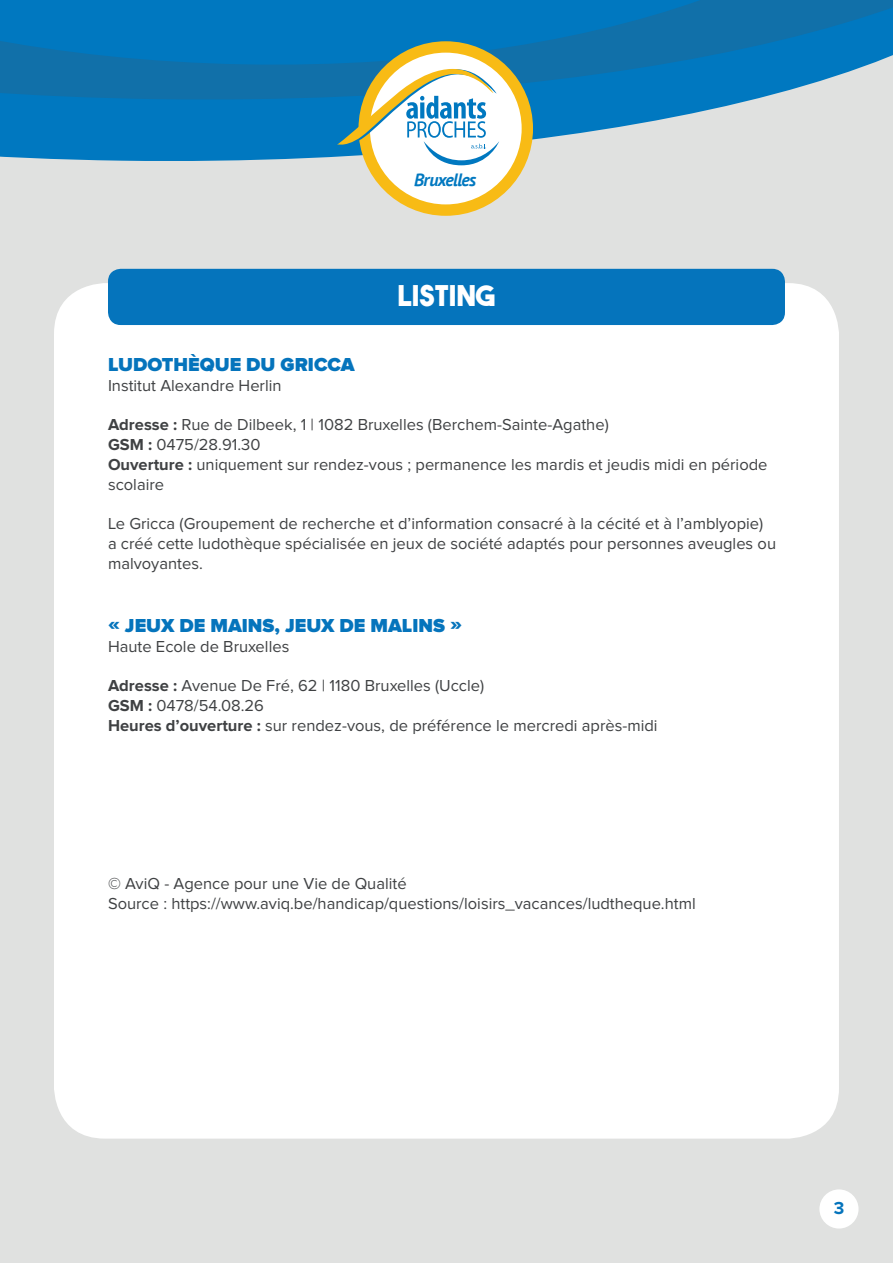
<style>
.page{position:relative;width:893px;height:1263px;background:#e0e1e0}
.page>*{position:absolute;margin:0;border:0;box-sizing:border-box;transform-origin:0 0}
.t1{font:28.5px "The Bold Font";color:#fff}
.t2{font:900 19.5px "Proxima Nova";color:#0574bc}
.t3{font:700 18px "Proxima Nova";color:#0574bc}
.t4{font:italic 700 17.85px "PT Sans";letter-spacing:-.04em;color:#0078c0}
.t5{font:16.5px/19.8px "Proxima Nova";color:#3f4143}
.s1{font-weight:700}
</style>
<div class="page">
<svg style="left:0;top:107px;width:721px;height:54px;fill:#0078c0"></svg>
<svg style="left:0;top:71px;width:851px;height:36px;fill:#0778c0"></svg>
<svg style="left:0;top:0;width:893px;height:71px;fill:#0078c0"></svg>
<svg style="left:337px;top:41px;width:196px;height:175px"></svg>
<div style="left:819px;top:1189px;width:39px;height:39px;background:#fff;border-radius:50%"></div>
<div style="left:54px;top:283px;width:785px;height:855px;background:#fff;border-radius:51px"></div>
<div style="left:108px;top:269px;width:677px;height:56px;background:#0574bc;border-radius:13px"></div>
<p class="t4" style="left:414px;top:168px;width:64px">Bruxelles</p>
<h1 class="t1" style="left:397px;top:277px;width:99px">LISTING</h1>
<p class="t2" style="left:108px;top:356px;width:248px">LUDOTHÈQUE DU GRICCA</p>
<p class="t5" style="left:108px;top:376px;width:175px">Institut Alexandre Herlin</p>
<p class="t5" style="left:108px;top:416px;width:661px"><span class="s1">Adresse :</span> Rue de Dilbeek, 1 | 1082 Bruxelles (Berchem-Sainte-Agathe)<br><span class="s1">GSM :</span> 0475/28.91.30<br><span class="s1">Ouverture :</span> uniquement sur rendez-vous ; permanence les mardis et jeudis midi en période scolaire</p>
<p class="t5" style="left:108px;top:515px;width:670px">Le Gricca (Groupement de recherche et d’information consacré à la cécité et à l’amblyopie)<br>a créé cette ludothèque spécialisée en jeux de société adaptés pour personnes aveugles ou malvoyantes.</p>
<p class="t2" style="left:108px;top:617px;width:355px">« JEUX DE MAINS, JEUX DE MALINS »</p>
<p class="t5" style="left:108px;top:637px;width:183px">Haute Ecole de Bruxelles</p>
<p class="t5" style="left:108px;top:677px;width:551px"><span class="s1">Adresse :</span> Avenue De Fré, 62 | 1180 Bruxelles (Uccle)<br><span class="s1">GSM :</span> 0478/54.08.26<br><span class="s1">Heures d’ouverture :</span> sur rendez-vous, de préférence le mercredi après-midi</p>
<p class="t5" style="left:108px;top:875px;width:589px">© AviQ - Agence pour une Vie de Qualité<br>Source : https://www.aviq.be/handicap/questions/loisirs_vacances/ludtheque.html</p>
<p class="t3" style="left:834px;top:1199px;width:12px">3</p>
</div>
